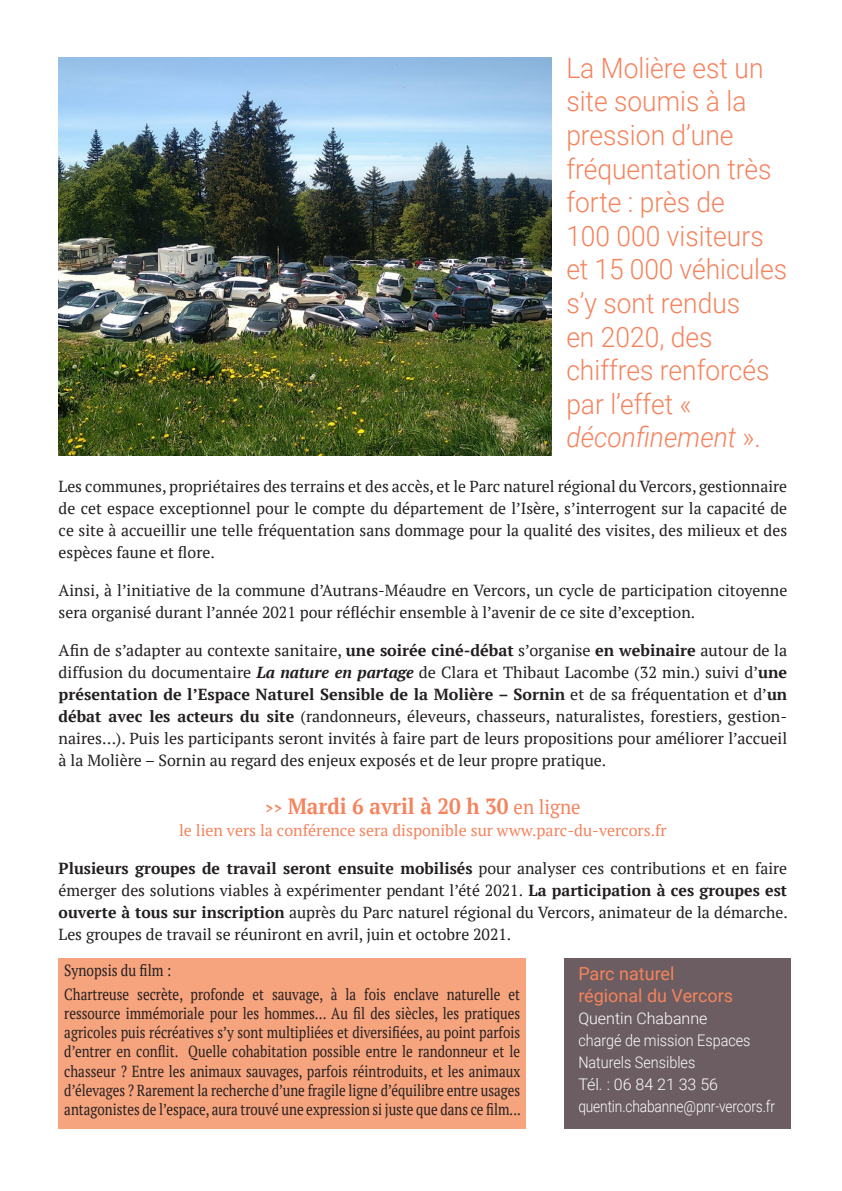
<style>
.page{position:relative;width:842px;height:1191px;background:#fff}
.page>*{position:absolute;margin:0;border:0;box-sizing:border-box;transform-origin:0 0}
.EXERGUE{font:300 28px/33.6px "Roboto";color:#f5835d;scale:.94 1}
.TXT-COURANT{font:700 22px "PT Serif";color:#f5835d;scale:.94 1}
.t1{font:18px "Roboto";color:#f5835d}
.TXT-COURANT-2{font:16px/22px "PT Serif";color:#231f20;text-align:justify}
.SOUS-TITRES{font:16px/19.2px "PT Serif";color:#231f20;text-align:justify;scale:.83 1}
.TXT-COURANT-3{font:16px "PT Serif";color:#f5835d}
.CONTACT{font:300 16px/22px "Roboto";color:#fff;scale:.9 1}
.CONTACT-2{font:300 16px "Roboto";color:#fff;scale:.86 1}
.CONTACT-3{font:300 16px "Roboto";color:#fff}
.SOUS-TITRES-2{font:16px "PT Serif";color:#231f20;scale:.85 1}
.s1{font-style:italic}
.s2{font-weight:700}
.s3{font-weight:700;font-style:italic}
.s4{font-size:16px}
.s5{font-weight:400;font-size:20px}
</style>
<div class="page">
<img style="left:59px;top:57px;width:492px;height:398px">
<div style="left:564px;top:958px;width:227px;height:171px;background:#6b5d61"></div>
<div style="left:59px;top:958px;width:467px;height:171px;background:#f5a47e"></div>
<p class="EXERGUE" style="left:566px;top:50px;width:236px">La Molière est un site soumis à la pression d’une fréquentation très forte : près de<br>100 000 visiteurs et 15 000 véhicules s’y sont rendus<br>en 2020, des chiffres renforcés par l’effet « <span class="s1">déconfinement</span> ».</p>
<p class="TXT-COURANT-2" style="left:59px;top:475px;width:730px">Les communes, propriétaires des terrains et des accès, et le Parc naturel régional du Vercors, gestionnaire de cet espace exceptionnel pour le compte du département de l’Isère, s’interrogent sur la capacité de ce site à accueillir une telle fréquentation sans dommage pour la qualité des visites, des milieux et des espèces faune et flore.</p>
<p class="TXT-COURANT-2" style="left:59px;top:579px;width:730px">Ainsi, à l’initiative de la commune d’Autrans-Méaudre en Vercors, un cycle de participation citoyenne sera organisé durant l’année 2021 pour réfléchir ensemble à l’avenir de ce site d’exception.</p>
<p class="TXT-COURANT-2" style="left:59px;top:639px;width:730px">Afin de s’adapter au contexte sanitaire, <span class="s2">une soirée ciné-débat</span> s’organise <span class="s2">en webinaire</span> autour de la diffusion du documentaire <span class="s3">La nature en partage</span> de Clara et Thibaut Lacombe (32 min.) suivi d’<span class="s2">une présentation de l’Espace Naturel Sensible de la Molière – Sornin</span> et de sa fréquentation et d’<span class="s2">un débat avec les acteurs du site</span> (randonneurs, éleveurs, chasseurs, naturalistes, forestiers, gestion&shy;naires…). Puis les participants seront invités à faire part de leurs propositions pour améliorer l’accueil à la Molière – Sornin au regard des enjeux exposés et de leur propre pratique.</p>
<p class="TXT-COURANT" style="left:265px;top:791px;width:337px"><span class="s4">&gt;&gt;</span> Mardi 6 avril à 20 h 30 <span class="s5">en ligne</span></p>
<p class="TXT-COURANT-3" style="left:179px;top:819px;width:489px">le lien vers la conférence sera disponible sur www.parc-du-vercors.fr</p>
<p class="TXT-COURANT-2" style="left:59px;top:857px;width:731px"><span class="s2">Plusieurs groupes de travail seront ensuite mobilisés</span> pour analyser ces contributions et en faire émerger des solutions viables à expérimenter pendant l’été 2021. <span class="s2">La participation à ces groupes est ouverte à tous sur inscription</span> auprès du Parc naturel régional du Vercors, animateur de la démarche.<br>Les groupes de travail se réuniront en avril, juin et octobre 2021.</p>
<p class="SOUS-TITRES-2" style="left:64px;top:960px;width:127px">Synopsis du film :</p>
<p class="SOUS-TITRES" style="left:64px;top:984px;width:551px">Chartreuse secrète, profonde et sauvage, à la fois enclave naturelle et ressource immémoriale pour les hommes… Au fil des siècles, les pratiques agricoles puis récréatives s’y sont multipliées et diversifiées, au point parfois d’entrer en conflit. Quelle cohabitation possible entre le randonneur et le chasseur ? Entre les animaux sauvages, parfois réintroduits, et les animaux d’élevages ? Rarement la recherche d’une fragile ligne d’équilibre entre usages antagonistes de l’espace, aura trouvé une expression si juste que dans ce film...</p>
<p class="t1" style="left:578px;top:960px;width:98px">Parc naturel</p>
<p class="t1" style="left:578px;top:982px;width:156px">régional du Vercors</p>
<p class="CONTACT-3" style="left:578px;top:1006px;width:131px">Quentin Chabanne</p>
<p class="CONTACT" style="left:578px;top:1028px;width:193px">chargé de mission Espaces<br>Naturels Sensibles</p>
<p class="CONTACT-3" style="left:578px;top:1072px;width:141px">Tél. : 06 84 21 33 56</p>
<p class="CONTACT-2" style="left:578px;top:1094px;width:230px">quentin.chabanne@pnr-vercors.fr</p>
</div>
